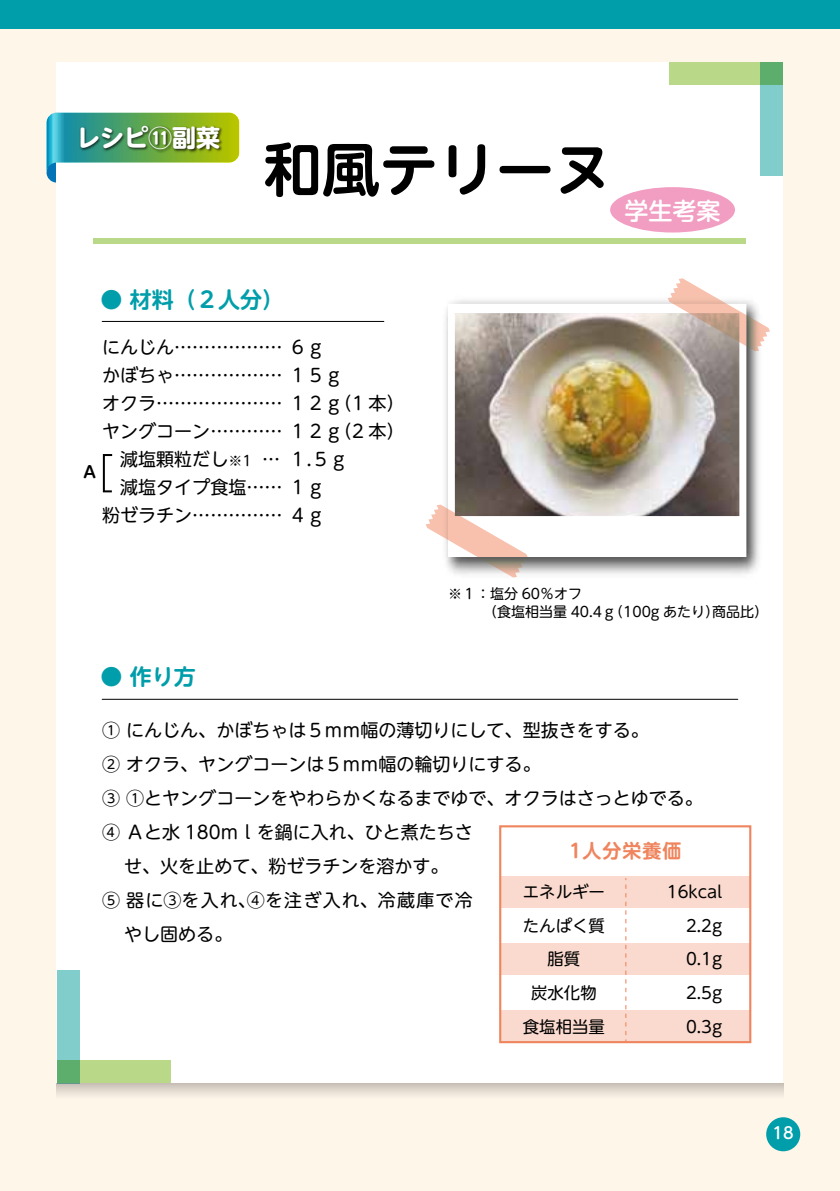
<style>
.page{position:relative;width:840px;height:1191px;background:#fff}
.page>*{position:absolute;margin:0;border:0;box-sizing:border-box;transform-origin:0 0}
.t1{font:700 58px "UD Shin M Go Pro De";color:#000}
.t2{font:700 24px "UD Shin M Go Pro";color:#fff}
.t3{font:500 24px "UD Shin M Go Pro";color:#fff}
.t4{font:700 22px "UD Shin M Go Pro De";color:#009eaa}
.t5{font:700 19px "UD Shin M Go Pro De";letter-spacing:.05em;color:#ef845d}
.t6{font:18px/28px "UD Shin M Go Pro";color:#000}
.t7{font:18px "UD Shin M Go Pro";letter-spacing:.065em;color:#000}
.t8{font:16.4px/33.8px "UD Shin M Go Pro";color:#000;text-align:center}
.t9{font:500 16px "UD Shin M Go Pro";color:#fff}
.t10{font:700 16px "UD Shin M Go Pro De";color:#000}
.t11{font:14px/18px "UD Shin M Go Pro";color:#000}
.s1{font-size:14px}
</style>
<div class="page">
<div style="left:0;top:0;width:839px;height:1191px;background:#fff6ea"></div>
<div style="left:0;top:0;width:839px;height:28px;background:#009eaa"></div>
<svg style="left:57px;top:1083px;width:725px;height:13px"></svg>
<div style="left:57px;top:62px;width:725px;height:1021px;background:#fff"></div>
<svg style="left:46px;top:113px;width:193px;height:60px"></svg>
<img style="left:74px;top:123px;width:151px;height:37px">
<div style="left:57px;top:1060px;width:113px;height:23px;background:#bad988"></div>
<div style="left:669px;top:62px;width:113px;height:23px;background:#bad988"></div>
<svg style="left:57px;top:970px;width:22px;height:113px;background:#78c6b7"></svg>
<svg style="left:760px;top:62px;width:22px;height:114px;background:#78c6b7"></svg>
<div style="left:94px;top:238px;width:652px;height:6px;background:#bad988"></div>
<hr style="left:102px;top:321px;width:281px;height:1px;background:#000">
<hr style="left:102px;top:699px;width:635px;height:1px;background:#000">
<img style="left:445px;top:300px;width:314px;height:278px">
<div style="left:447px;top:304px;width:299px;height:253px;background:#fff"></div>
<img style="left:454px;top:313px;width:285px;height:203px">
<svg style="left:667px;top:278px;width:102px;height:73px"></svg>
<svg style="left:425px;top:504px;width:102px;height:73px"></svg>
<div style="left:499px;top:825px;width:252px;height:218px;border:2px solid #ef845d"></div>
<div style="left:501px;top:1010px;width:248px;height:31px;background:#fadace"></div>
<div style="left:501px;top:943px;width:248px;height:31px;background:#fadace"></div>
<div style="left:501px;top:876px;width:248px;height:31px;background:#fadace"></div>
<svg style="left:625px;top:878px;width:1px;height:163px"></svg>
<div style="left:103px;top:454px;width:10px;height:38px;border:2px solid #000"></div>
<div style="left:609px;top:187px;width:125px;height:45px;background:#f19ec2;border-radius:50%"></div>
<div style="left:765px;top:1117px;width:34px;height:34px;background:#009eaa;border-radius:50%"></div>
<h2 class="t2" style="left:76px;top:118px;width:146px">レシピ⑪副菜</h2>
<h1 class="t1" style="left:263px;top:122px;width:350px">和風テリーヌ</h1>
<h2 class="t3" style="left:624px;top:191px;width:97px">学生考案</h2>
<p class="t4" style="left:100px;top:282px;width:185px">● 材料（２人分）</p>
<p class="t6" style="left:102px;top:332px;width:303px">にんじん……………… ６ｇ<br>かぼちゃ……………… １５ｇ<br>オクラ………………… １２ｇ（1 本）ヤングコーン………… １２ｇ（2 本）　減塩顆粒だし<span class="s1">※1</span> …<br>　減塩タイプ食塩…… １ｇ<br>粉ゼラチン…………… ４ｇ</p>
<p class="t6" style="left:289px;top:444px;width:60px">１.５ｇ</p>
<p class="t10" style="left:83px;top:458px;width:14px">A</p>
<p class="t4" style="left:100px;top:659px;width:97px">● 作り方</p>
<p class="t11" style="left:448px;top:584px;width:321px">※１：塩分 60％オフ<br>　　　（食塩相当量 40.4ｇ（100g あたり）商品比）</p>
<p class="t6" style="left:102px;top:715px;width:547px">① にんじん、かぼちゃは５ｍｍ幅の薄切りにして、型抜きをする。</p>
<p class="t6" style="left:102px;top:749px;width:439px">② オクラ、ヤングコーンは５ｍｍ幅の輪切りにする。</p>
<p class="t6" style="left:102px;top:783px;width:601px">③ ①とヤングコーンをやわらかくなるまでゆで、オクラはさっとゆでる。</p>
<p class="t6" style="left:102px;top:817px;width:372px">④ Ａと水 180ｍｌを鍋に入れ、ひと煮たちさ</p>
<p class="t6" style="left:124px;top:851px;width:325px">せ、火を止めて、粉ゼラチンを溶かす。</p>
<p class="t7" style="left:102px;top:885px;width:372px">⑤ 器に③を入れ、④を注ぎ入れ、冷蔵庫で冷</p>
<p class="t6" style="left:124px;top:919px;width:109px">やし固める。</p>
<p class="t5" style="left:569px;top:835px;width:114px">1人分栄養価</p>
<p class="t8" style="left:522px;top:874px;width:83px">エネルギーたんぱく質脂質<br>炭水化物食塩相当量</p>
<p class="t8" style="left:685px;top:874px;width:38px;text-align:justify;text-indent:-19px">16kcal 2.2g 0.1g 2.5g 0.3g</p>
<p class="t9" style="left:772px;top:1120px;width:23px">18</p>
</div>
